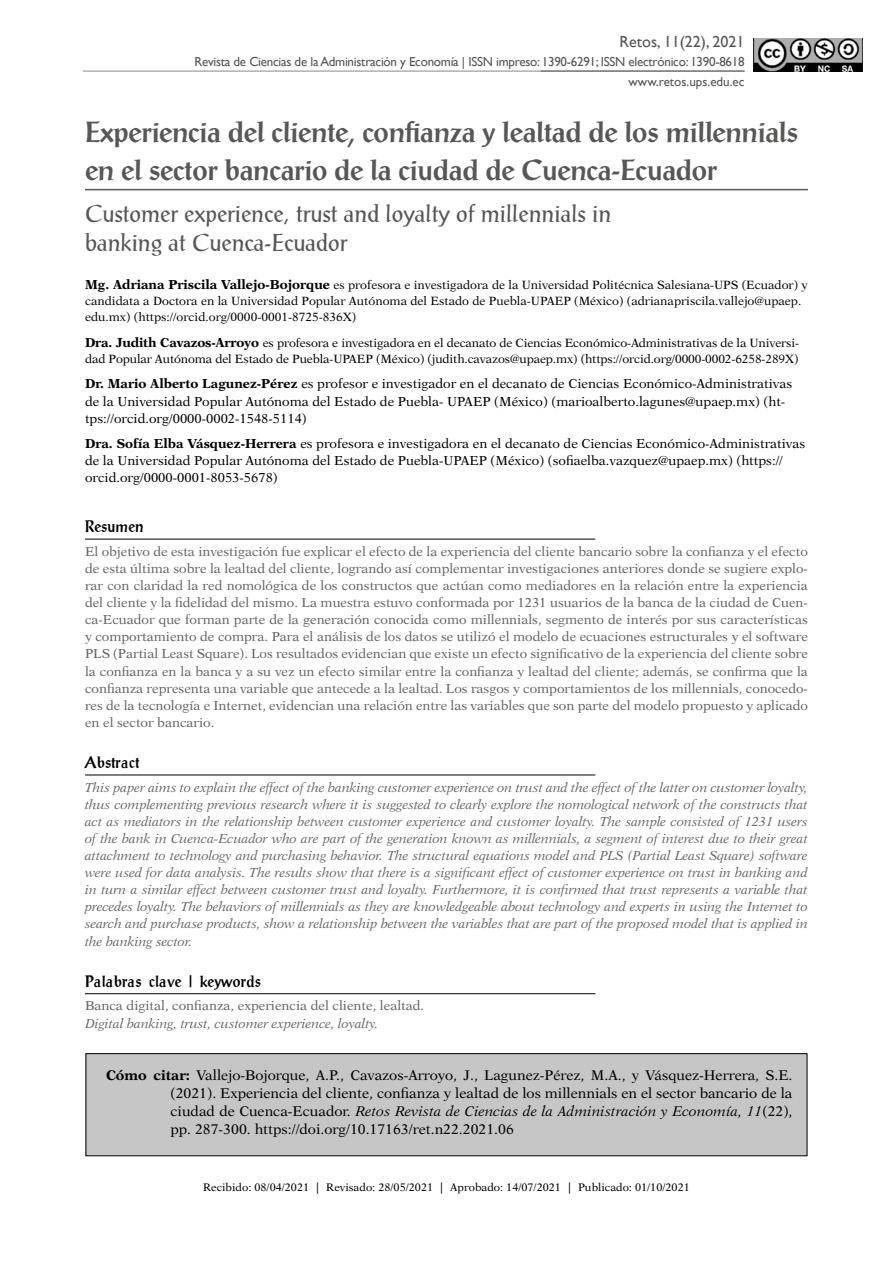
<style>
.page{position:relative;width:893px;height:1263px;background:#fff}
.page>*{position:absolute;margin:0;border:0;box-sizing:border-box;transform-origin:0 0}
.t1{font:700 28.5px/38.7px "Post Antiqua";letter-spacing:-.01em;color:#575756}
.t2{font:24px/28.8px "Post Antiqua";color:#575756}
.t3{font:600 17.7px "Post Antiqua";color:#000;scale:.91 1}
.t4{font:16.05px "Gill Sans";color:#575756}
.t5{font:14.1px/18.1px "New Aster LT Std";color:#000;text-align:justify}
.t6{font:13.05px/17.1px "New Aster LT Std";color:#646363;text-align:justify}
.t7{font:italic 13.05px/17.1px "New Aster LT Std";letter-spacing:-.01em;color:#646363;text-align:justify}
.t8{font:13.05px/17.1px "New Aster LT Std";color:#000}
.t9{font:13.05px/20.2px "Gill Sans";letter-spacing:-.02em;color:#575756;text-align:right}
.t10{font:12px/16px "New Aster LT Std";color:#000}
.t11{font:10.95px "New Aster LT Std";color:#000}
.s1{font-weight:700;font-size:13.05px}
.s2{font-weight:700}
.s3{font-style:italic}
.s4{font-family:"Helvetica";font-weight:700}
</style>
<div class="page">
<div style="left:86px;top:1054px;width:721px;height:102px;background:#c6c6c6"></div>
<div style="left:86px;top:1053px;width:721px;height:103px;border:1px solid #000"></div>
<img style="left:753px;top:38px;width:109px;height:33px">
<hr style="left:83px;top:71px;width:662px;height:1px;background:#878787">
<hr style="left:85px;top:189px;width:723px;height:1px;background:#575756">
<hr style="left:85px;top:539px;width:510px;height:1px;background:#000">
<hr style="left:85px;top:775px;width:510px;height:1px;background:#000">
<hr style="left:85px;top:993px;width:510px;height:1px;background:#000">
<p class="t4" style="left:619px;top:32px;width:127px">Retos, 11(22), 2021</p>
<p class="t9" style="left:195px;top:51px;width:552px">Revista de Ciencias de la Administración y Economía | ISSN impreso: 1390-6291; ISSN electrónico: 1390-8618 www.retos.ups.edu.ec</p>
<h1 class="t1" style="left:85px;top:112px;width:714px">Experiencia del cliente, confianza y lealtad de los millennials en el sector bancario de la ciudad de Cuenca-Ecuador</h1>
<h2 class="t2" style="left:85px;top:199px;width:528px">Customer experience, trust and loyalty of millennials in banking at Cuenca-Ecuador</h2>
<p class="t10" style="left:85px;top:277px;width:724px"><span class="s1">Mg. Adriana Priscila Vallejo-Bojorque</span> es profesora e investigadora de la Universidad Politécnica Salesiana-UPS (Ecuador) y candidata a Doctora en la Universidad Popular Autónoma del Estado de Puebla-UPAEP (México) (adrianapriscila.vallejo@upaep. edu.mx) (https://orcid.org/0000-0001-8725-836X)</p>
<p class="t10" style="left:85px;top:335px;width:715px"><span class="s1">Dra. Judith Cavazos-Arroyo</span> es profesora e investigadora en el decanato de Ciencias Económico-Administrativas de la Universi&shy;dad Popular Autónoma del Estado de Puebla-UPAEP (México) (judith.cavazos@upaep.mx) (https://orcid.org/0000-0002-6258-289X)</p>
<p class="t8" style="left:85px;top:375px;width:709px"><span class="s2">Dr. Mario Alberto Lagunez-Pérez</span> es profesor e investigador en el decanato de Ciencias Económico-Administrativas de la Universidad Popular Autónoma del Estado de Puebla- UPAEP (México) (marioalberto.lagunes@upaep.mx) (ht&shy;tps://orcid.org/0000-0002-1548-5114)</p>
<p class="t8" style="left:85px;top:435px;width:722px"><span class="s2">Dra. Sofía Elba Vásquez-Herrera</span> es profesora e investigadora en el decanato de Ciencias Económico-Administrativas de la Universidad Popular Autónoma del Estado de Puebla-UPAEP (México) (sofiaelba.vazquez@upaep.mx) (https:// orcid.org/0000-0001-8053-5678)</p>
<h3 class="t3" style="left:85px;top:517px;width:66px">Resumen</h3>
<p class="t6" style="left:85px;top:543px;width:724px">El objetivo de esta investigación fue explicar el efecto de la experiencia del cliente bancario sobre la confianza y el efecto de esta última sobre la lealtad del cliente, logrando así complementar investigaciones anteriores donde se sugiere explo&shy;rar con claridad la red nomológica de los constructos que actúan como mediadores en la relación entre la experiencia del cliente y la fidelidad del mismo. La muestra estuvo conformada por 1231 usuarios de la banca de la ciudad de Cuen&shy;ca-Ecuador que forman parte de la generación conocida como millennials, segmento de interés por sus características y comportamiento de compra. Para el análisis de los datos se utilizó el modelo de ecuaciones estructurales y el software PLS (Partial Least Square). Los resultados evidencian que existe un efecto significativo de la experiencia del cliente sobre la confianza en la banca y a su vez un efecto similar entre la confianza y lealtad del cliente; además, se confirma que la confianza representa una variable que antecede a la lealtad. Los rasgos y comportamientos de los millennials, conocedo&shy;res de la tecnología e Internet, evidencian una relación entre las variables que son parte del modelo propuesto y aplicado en el sector bancario.</p>
<h3 class="t3" style="left:85px;top:753px;width:61px">Abstract</h3>
<p class="t7" style="left:85px;top:779px;width:724px">This paper aims to explain the effect of the banking customer experience on trust and the effect of the latter on customer loyalty, thus complementing previous research where it is suggested to clearly explore the nomological network of the constructs that act as mediators in the relationship between customer experience and customer loyalty. The sample consisted of 1231 users of the bank in Cuenca-Ecuador who are part of the generation known as millennials, a segment of interest due to their great attachment to technology and purchasing behavior. The structural equations model and PLS (Partial Least Square) software were used for data analysis. The results show that there is a significant effect of customer experience on trust in banking and in turn a similar effect between customer trust and loyalty. Furthermore, it is confirmed that trust represents a variable that precedes loyalty. The behaviors of millennials as they are knowledgeable about technology and experts in using the Internet to search and purchase products, show a relationship between the variables that are part of the proposed model that is applied in the banking sector.</p>
<h3 class="t3" style="left:85px;top:972px;width:195px">Palabras clave | keywords</h3>
<p class="t6" style="left:85px;top:997px;width:341px">Banca digital, confianza, experiencia del cliente, lealtad.</p>
<p class="t7" style="left:85px;top:1015px;width:295px">Digital banking, trust, customer experience, loyalty.</p>
<p class="t5" style="left:171px;top:1066px;width:623px;text-indent:-64px"><span class="s2">Cómo citar:</span> Vallejo-Bojorque, A.P., Cavazos-Arroyo, J., Lagunez-Pérez, M.A., y Vásquez-Herrera, S.E. (2021). Experiencia del cliente, confianza y lealtad de los millennials en el sector bancario de la ciudad de Cuenca-Ecuador. <span class="s3">Retos Revista de Ciencias de la Administración y Economía, 11</span>(22), pp. 287-300. https://doi.org/10.17163/ret.n22.2021.06</p>
<p class="t11" style="left:203px;top:1180px;width:488px">Recibido: 08/04/2021 <span class="s4">│</span> Revisado: 28/05/2021 <span class="s4">│</span> Aprobado: 14/07/2021 <span class="s4">│</span> Publicado: 01/10/2021</p>
</div>
